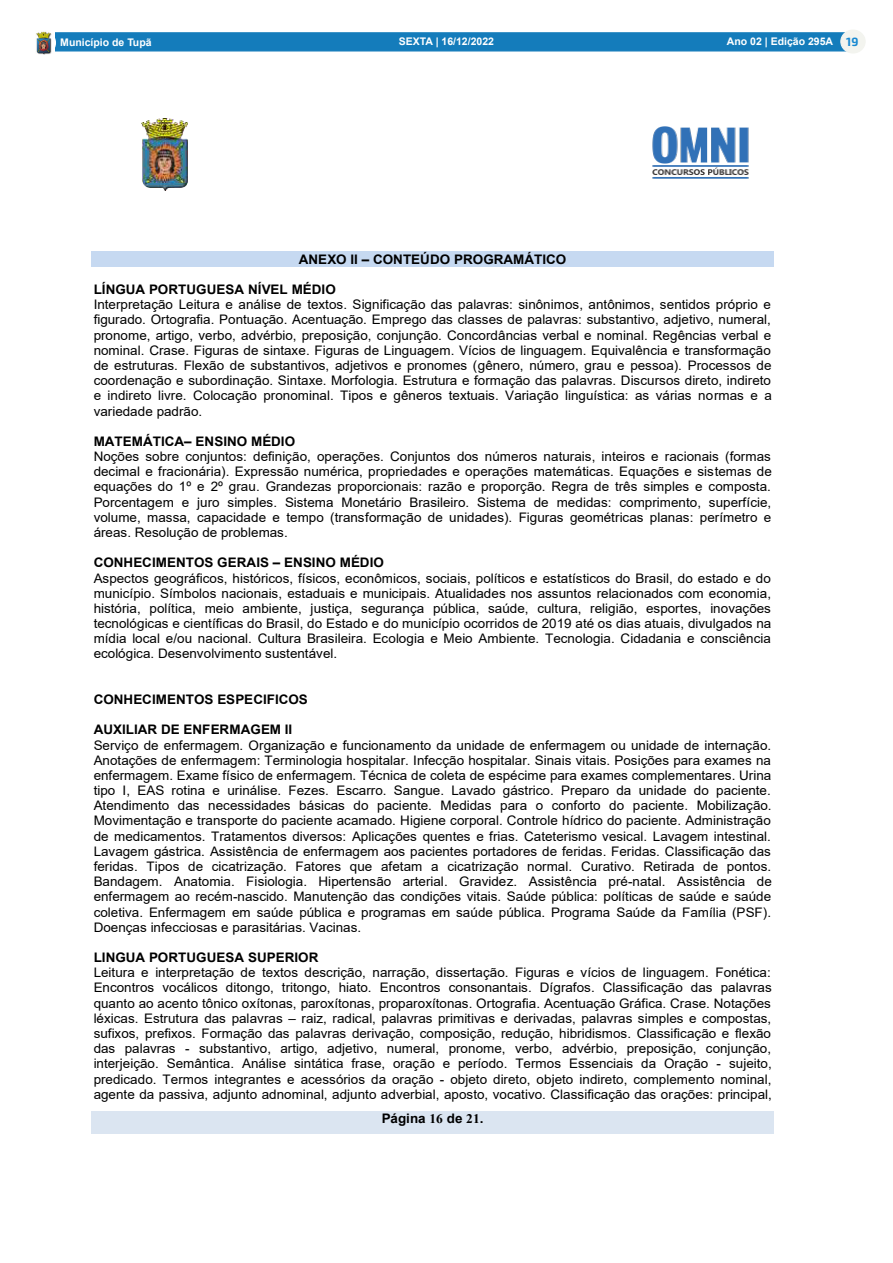
<style>
.page{position:relative;width:893px;height:1263px;background:#fff}
.page>*{position:absolute;margin:0;border:0;box-sizing:border-box;transform-origin:0 0}
.t1{font:13.2px/15.1px "Arial";color:#000}
.t2{font:700 13.2px "Arial";color:#000}
.t3{font:700 10.5px "Arial";color:#fff}
.s1{font-family:"Exo 2.0";font-size:12px;color:#1989d1}
.s2{font-weight:700}
.s3{font-family:"Times New Roman"}
</style>
<div class="page">
<div style="left:53px;top:32px;width:796px;height:20px;background:#147cbb;border:1px solid #147cbb"></div>
<div style="left:31px;top:30px;width:25px;height:25px;border:1px solid #fff;border-radius:50%"></div>
<img style="left:33px;top:30px;width:21px;height:25px">
<div style="left:841px;top:30px;width:24px;height:23px;background:#f3f4ef;border-radius:50%"></div>
<div style="left:840px;top:30px;width:26px;height:24px;border:1px solid #f3f4ef;border-radius:50%"></div>
<img style="left:141px;top:119px;width:46px;height:72px">
<img style="left:652px;top:126px;width:97px;height:53px">
<div style="left:92px;top:1111px;width:682px;height:22px;background:#dbe5f1"></div>
<div style="left:92px;top:251px;width:682px;height:16px;background:#c6d9f1"></div>
<p class="t3" style="left:60px;top:35px;width:93px">Município de Tupã</p>
<p class="t3" style="left:399px;top:34px;width:97px">SEXTA | 16/12/2022</p>
<p class="t3" style="left:727px;top:34px;width:133px">Ano 02 | Edição 295A <span class="s1">19</span></p>
<p class="t2" style="left:299px;top:250px;width:269px">ANEXO II – CONTEÚDO PROGRAMÁTICO</p>
<p class="t1" style="left:94px;top:282px;width:680px"><span class="s2">LÍNGUA PORTUGUESA NÍVEL MÉDIO<br></span>Interpretação Leitura e análise de textos. Significação das palavras: sinônimos, antônimos, sentidos próprio e figurado. Ortografia. Pontuação. Acentuação. Emprego das classes de palavras: substantivo, adjetivo, numeral, pronome, artigo, verbo, advérbio, preposição, conjunção. Concordâncias verbal e nominal. Regências verbal e nominal. Crase. Figuras de sintaxe. Figuras de Linguagem. Vícios de linguagem. Equivalência e transformação de estruturas. Flexão de substantivos, adjetivos e pronomes (gênero, número, grau e pessoa). Processos de coordenação e subordinação. Sintaxe. Morfologia. Estrutura e formação das palavras. Discursos direto, indireto e indireto livre. Colocação pronominal. Tipos e gêneros textuais. Variação linguística: as várias normas e a variedade padrão.</p>
<p class="t1" style="left:94px;top:434px;width:680px"><span class="s2">MATEMÁTICA– ENSINO MÉDIO<br></span>Noções sobre conjuntos: definição, operações. Conjuntos dos números naturais, inteiros e racionais (formas decimal e fracionária). Expressão numérica, propriedades e operações matemáticas. Equações e sistemas de equações do 1º e 2º grau. Grandezas proporcionais: razão e proporção. Regra de três simples e composta.<br>Porcentagem e juro simples. Sistema Monetário Brasileiro. Sistema de medidas: comprimento, superfície, volume, massa, capacidade e tempo (transformação de unidades). Figuras geométricas planas: perímetro e áreas. Resolução de problemas.</p>
<p class="t1" style="left:94px;top:555px;width:679px"><span class="s2">CONHECIMENTOS GERAIS – ENSINO MÉDIO<br></span>Aspectos geográficos, históricos, físicos, econômicos, sociais, políticos e estatísticos do Brasil, do estado e do município. Símbolos nacionais, estaduais e municipais. Atualidades nos assuntos relacionados com economia, história, política, meio ambiente, justiça, segurança pública, saúde, cultura, religião, esportes, inovações tecnológicas e científicas do Brasil, do Estado e do município ocorridos de 2019 até os dias atuais, divulgados na mídia local e/ou nacional. Cultura Brasileira. Ecologia e Meio Ambiente. Tecnologia. Cidadania e consciência ecológica. Desenvolvimento sustentável.</p>
<p class="t2" style="left:94px;top:690px;width:216px">CONHECIMENTOS ESPECIFICOS</p>
<p class="t1" style="left:94px;top:722px;width:680px"><span class="s2">AUXILIAR DE ENFERMAGEM II<br></span>Serviço de enfermagem. Organização e funcionamento da unidade de enfermagem ou unidade de internação.<br>Anotações de enfermagem: Terminologia hospitalar. Infecção hospitalar. Sinais vitais. Posições para exames na enfermagem. Exame físico de enfermagem. Técnica de coleta de espécime para exames complementares. Urina tipo I, EAS rotina e urinálise. Fezes. Escarro. Sangue. Lavado gástrico. Preparo da unidade do paciente.<br>Atendimento das necessidades básicas do paciente. Medidas para o conforto do paciente. Mobilização.<br>Movimentação e transporte do paciente acamado. Higiene corporal. Controle hídrico do paciente. Administração de medicamentos. Tratamentos diversos: Aplicações quentes e frias. Cateterismo vesical. Lavagem intestinal.<br>Lavagem gástrica. Assistência de enfermagem aos pacientes portadores de feridas. Feridas. Classificação das feridas. Tipos de cicatrização. Fatores que afetam a cicatrização normal. Curativo. Retirada de pontos.<br>Bandagem. Anatomia. Fisiologia. Hipertensão arterial. Gravidez. Assistência pré-natal. Assistência de enfermagem ao recém-nascido. Manutenção das condições vitais. Saúde pública: políticas de saúde e saúde coletiva. Enfermagem em saúde pública e programas em saúde pública. Programa Saúde da Família (PSF).<br>Doenças infecciosas e parasitárias. Vacinas.</p>
<p class="t1" style="left:94px;top:950px;width:680px"><span class="s2">LINGUA PORTUGUESA SUPERIOR<br></span>Leitura e interpretação de textos descrição, narração, dissertação. Figuras e vícios de linguagem. Fonética:<br>Encontros vocálicos ditongo, tritongo, hiato. Encontros consonantais. Dígrafos. Classificação das palavras quanto ao acento tônico oxítonas, paroxítonas, proparoxítonas. Ortografia. Acentuação Gráfica. Crase. Notações léxicas. Estrutura das palavras – raiz, radical, palavras primitivas e derivadas, palavras simples e compostas, sufixos, prefixos. Formação das palavras derivação, composição, redução, hibridismos. Classificação e flexão das palavras - substantivo, artigo, adjetivo, numeral, pronome, verbo, advérbio, preposição, conjunção, interjeição. Semântica. Análise sintática frase, oração e período. Termos Essenciais da Oração - sujeito, predicado. Termos integrantes e acessórios da oração - objeto direto, objeto indireto, complemento nominal, agente da passiva, adjunto adnominal, adjunto adverbial, aposto, vocativo. Classificação das orações: principal,</p>
<p class="t2" style="left:382px;top:1109px;width:103px">Página <span class="s3">16</span> de <span class="s3">21</span>.</p>
</div>
